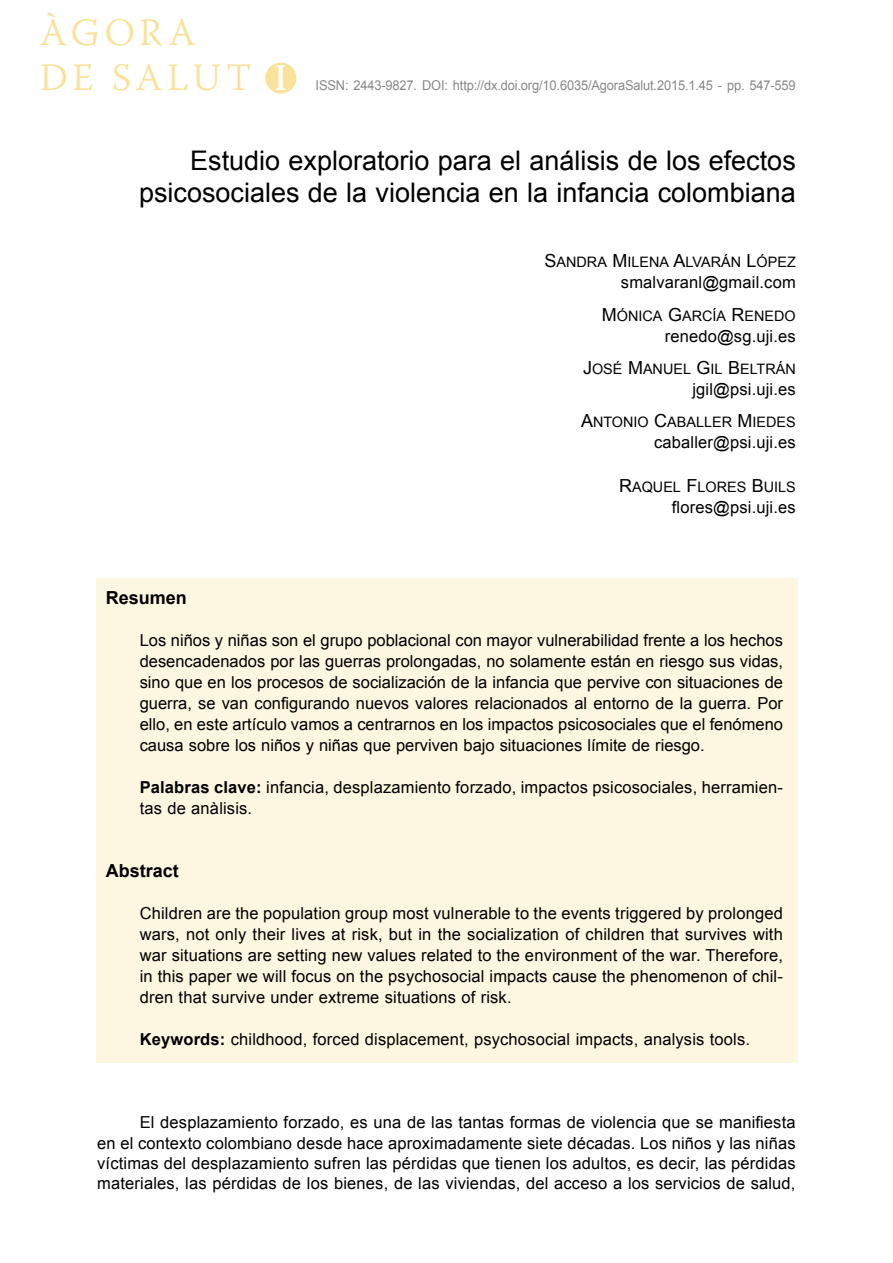
<style>
.page{position:relative;width:893px;height:1263px;background:#fff}
.page>*{position:absolute;margin:0;border:0;box-sizing:border-box;transform-origin:0 0}
.t1{font:300 38.7px/45px "Warnock Pro";letter-spacing:.11em;color:#f9e299}
.t2{font:27px/32.4px "Arial";color:#000;text-align:right}
.t3{font:700 18px "Arial";color:#000}
.t4{font:16.5px/21px "Arial";letter-spacing:.01em;color:#000;text-align:justify}
.t5{font:14.4px "Arial MT SC800";color:#000}
.t6{font:13.5px "Arial";letter-spacing:-.01em;color:#87888a;scale:.95 1}
.s1{font-weight:700;font-size:37.5px;color:#fff}
.s2{font-size:18px}
.s3{font-weight:700}
</style>
<div class="page">
<div style="left:96px;top:578px;width:701px;height:485px;background:#fdf6e0"></div>
<div style="left:265px;top:63px;width:31px;height:31px;background:#f9e299;border-radius:50%"></div>
<h1 class="t1" style="left:40px;top:9px;width:248px">ÀGORA<br>DE SALUT <span class="s1">I</span></h1>
<p class="t6" style="left:316px;top:76px;width:507px">ISSN: 2443-9827. DOI: http://dx.doi.org/10.6035/AgoraSalut.2015.1.45 - pp. 547-559</p>
<h2 class="t2" style="left:139px;top:145px;width:658px">Estudio exploratorio para el análisis de los efectos psicosociales de la violencia en la infancia colombiana</h2>
<p class="t5" style="left:545px;top:253px;width:253px"><span class="s2">S</span>ANDRA <span class="s2">M</span> ILENA <span class="s2">A</span>LVARÁN <span class="s2">L</span>ÓPEZ</p>
<p class="t4" style="left:621px;top:272px;width:176px">smalvaranl@gmail.com</p>
<p class="t5" style="left:602px;top:306px;width:195px"><span class="s2">M</span>ÓNICA <span class="s2">G</span>ARCÍA <span class="s2">R</span>ENEDO</p>
<p class="t4" style="left:665px;top:325px;width:133px">renedo@sg.uji.es</p>
<p class="t5" style="left:583px;top:360px;width:214px"><span class="s2">J</span>OSÉ <span class="s2">M</span>ANUEL <span class="s2">G</span>IL <span class="s2">B</span>ELTRÁN</p>
<p class="t4" style="left:692px;top:379px;width:105px">jgil@psi.uji.es</p>
<p class="t5" style="left:581px;top:413px;width:216px"><span class="s2">A</span>NTONIO <span class="s2">C</span>ABALLER <span class="s2">M</span> IEDES</p>
<p class="t4" style="left:654px;top:432px;width:143px">caballer@psi.uji.es</p>
<p class="t5" style="left:619px;top:477px;width:178px"><span class="s2">R</span>AQUEL <span class="s2">F</span>LORES <span class="s2">B</span>UILS</p>
<p class="t4" style="left:672px;top:496px;width:125px">flores@psi.uji.es</p>
<p class="t3" style="left:106px;top:586px;width:83px">Resumen</p>
<p class="t4" style="left:140px;top:630px;width:645px">Los niños y niñas son el grupo poblacional con mayor vulnerabilidad frente a los hechos desencadenados por las guerras prolongadas, no solamente están en riesgo sus vidas, sino que en los procesos de socialización de la infancia que pervive con situaciones de guerra, se van configurando nuevos valores relacionados al entorno de la guerra. Por ello, en este artículo vamos a centrarnos en los impactos psicosociales que el fenómeno causa sobre los niños y niñas que perviven bajo situaciones límite de riesgo.</p>
<p class="t4" style="left:140px;top:777px;width:645px"><span class="s3">Palabras clave:</span> infancia, desplazamiento forzado, impactos psicosociales, herramien&shy;tas de anàlisis.</p>
<p class="t3" style="left:106px;top:859px;width:75px">Abstract</p>
<p class="t4" style="left:140px;top:903px;width:645px">Children are the population group most vulnerable to the events triggered by prolonged wars, not only their lives at risk, but in the socialization of children that survives with war situations are setting new values related to the environment of the war. Therefore, in this paper we will focus on the psychosocial impacts cause the phenomenon of chil&shy;dren that survive under extreme situations of risk.</p>
<p class="t4" style="left:140px;top:1029px;width:612px"><span class="s3">Keywords:</span> childhood, forced displacement, psychosocial impacts, analysis tools.</p>
<p class="t4" style="left:97px;top:1113px;width:700px;line-height:20.2px;text-indent:43px">El desplazamiento forzado, es una de las tantas formas de violencia que se manifiesta en el contexto colombiano desde hace aproximadamente siete décadas. Los niños y las niñas víctimas del desplazamiento sufren las pérdidas que tienen los adultos, es decir, las pérdidas materiales, las pérdidas de los bienes, de las viviendas, del acceso a los servicios de salud,</p>
</div>
